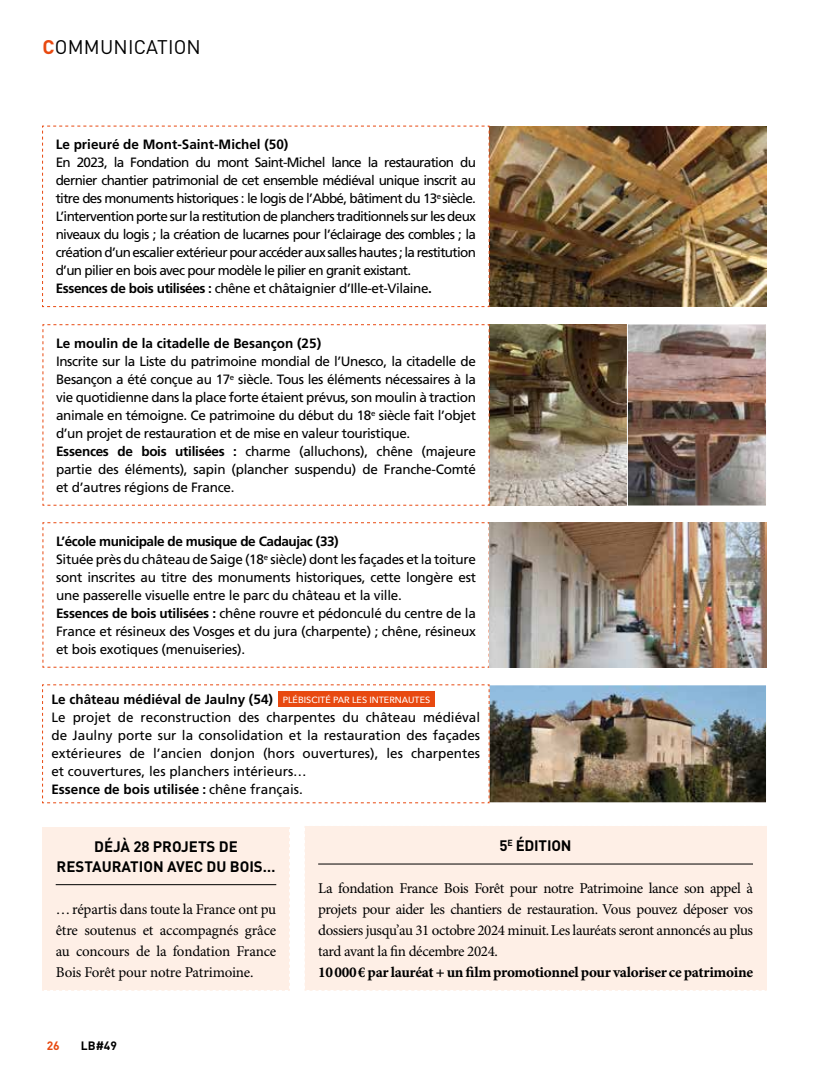
<style>
.page{position:relative;width:830px;height:1085px;background:#fff}
.page>*{position:absolute;margin:0;border:0;box-sizing:border-box;transform-origin:0 0}
.t1{font:19.5px "DIN Pro";letter-spacing:.01em;color:#000}
.t2{font:15px/21px "Minion Pro";letter-spacing:-.025em;color:#000;text-align:justify}
.t3{font:15px "Minion Pro Bold Capt";letter-spacing:-.02em;color:#000}
.t4{font:700 15px/19.5px "DIN Pro";color:#000;text-align:center}
.t5{font:13.5px/18px "Frutiger";letter-spacing:-.03em;color:#000}
.t6{font:13.5px/18px "Frutiger";letter-spacing:-.05em;color:#000}
.t7{font:13.5px/18px "Frutiger";color:#000}
.t8{font:700 13.5px "Frutiger";color:#000}
.t9{font:700 12px "DIN Pro";color:#000}
.t10{font:700 12px "DIN Pro";color:#e84910}
.t11{font:500 9px "Avenir Next";color:#fff}
.s1{font-weight:700;color:#e84910}
.s2{font-weight:700}
</style>
<div class="page">
<div style="left:42px;top:827px;width:248px;height:163px;background:#feefe6"></div>
<div style="left:304px;top:826px;width:462px;height:164px;background:#feefe6"></div>
<img style="left:489px;top:126px;width:276px;height:181px">
<img style="left:489px;top:324px;width:137px;height:181px">
<img style="left:626px;top:324px;width:140px;height:182px">
<svg style="left:42px;top:324px;width:447px;height:182px"></svg>
<img style="left:489px;top:684px;width:277px;height:119px">
<svg style="left:42px;top:684px;width:447px;height:119px"></svg>
<div style="left:278px;top:691px;width:156px;height:16px;background:#e84910"></div>
<svg style="left:42px;top:125px;width:447px;height:182px"></svg>
<svg style="left:42px;top:522px;width:447px;height:146px"></svg>
<img style="left:489px;top:522px;width:276px;height:145px">
<h1 class="t1" style="left:43px;top:34px;width:160px"><span class="s1">C</span>OMMUNICATION</h1>
<p class="t8" style="left:56px;top:137px;width:234px">Le prieuré de Mont-Saint-Michel (50)</p>
<p class="t6" style="left:56px;top:154px;width:421px">En 2023, la Fondation du mont Saint-Michel lance la restauration du dernier chantier patrimonial de cet ensemble médiéval unique inscrit au titre des monuments historiques : le logis de l’Abbé, bâtiment du 13<sup>e</sup> siècle.<br>L’intervention porte sur la restitution de planchers traditionnels sur les deux niveaux du logis ; la création de lucarnes pour l’éclairage des combles ; la création d’un escalier extérieur pour accéder aux salles hautes ; la restitution d’un pilier en bois avec pour modèle le pilier en granit existant.<br><span class="s2">Essences de bois utilisées :</span> chêne et châtaignier d’Ille-et-Vilaine<span class="s2">.</span></p>
<p class="t8" style="left:56px;top:335px;width:266px">Le moulin de la citadelle de Besançon (25)</p>
<p class="t5" style="left:56px;top:352px;width:421px">Inscrite sur la Liste du patrimoine mondial de l’Unesco, la citadelle de Besançon a été conçue au 17<sup>e</sup> siècle. Tous les éléments nécessaires à la vie quotidienne dans la place forte étaient prévus, son moulin à traction animale en témoigne. Ce patrimoine du début du 18<sup>e</sup> siècle fait l’objet d’un projet de restauration et de mise en valeur touristique.<br><span class="s2">Essences de bois utilisées :</span> charme (alluchons), chêne (majeure partie des éléments), sapin (plancher suspendu) de Franche-Comté et d’autres régions de France.</p>
<p class="t5" style="left:56px;top:532px;width:421px"><span class="s2">L’école municipale de musique de Cadaujac (33)<br></span>Située près du château de Saige (18<sup>e</sup> siècle) dont les façades et la toiture sont inscrites au titre des monuments historiques, cette longère est une passerelle visuelle entre le parc du château et la ville.<br><span class="s2">Essences de bois utilisées :</span> chêne rouvre et pédonculé du centre de la France et résineux des Vosges et du jura (charpente) ; chêne, résineux et bois exotiques (menuiseries).</p>
<p class="t8" style="left:51px;top:691px;width:223px">Le château médiéval de Jaulny (54)</p>
<p class="t7" style="left:51px;top:708px;width:430px">Le projet de reconstruction des charpentes du château médiéval de Jaulny porte sur la consolidation et la restauration des façades extérieures de l’ancien donjon (hors ouvertures), les charpentes et couvertures, les planchers intérieurs…<br><span class="s2">Essence de bois utilisée :</span> chêne français.</p>
<p class="t11" style="left:282px;top:691px;width:149px">PLÉBISCITÉ PAR LES INTERNAUTES</p>
<p class="t4" style="left:57px;top:836px;width:220px">DÉJÀ 28 PROJETS DE<br>RESTAURATION AVEC DU BOIS…</p>
<p class="t2" style="left:56px;top:898px;width:222px">… répartis dans toute la France ont pu être soutenus et accompagnés grâce au concours de la fondation France Bois Forêt pour notre Patrimoine.</p>
<p class="t10" style="left:47px;top:1037px;width:15px">26</p>
<p class="t9" style="left:81px;top:1037px;width:38px">LB#49</p>
<p class="t4" style="left:499px;top:835px;width:73px">5<sup>E</sup> ÉDITION</p>
<p class="t2" style="left:318px;top:878px;width:436px">La fondation France Bois Forêt pour notre Patrimoine lance son appel à projets pour aider les chantiers de restauration. Vous pouvez déposer vos dossiers jusqu’au 31 octobre 2024 minuit. Les lauréats seront annoncés au plus tard avant la fin décembre 2024.</p>
<p class="t3" style="left:318px;top:963px;width:436px">10000€ par lauréat + un film promotionnel pour valoriser ce patrimoine</p>
</div>
